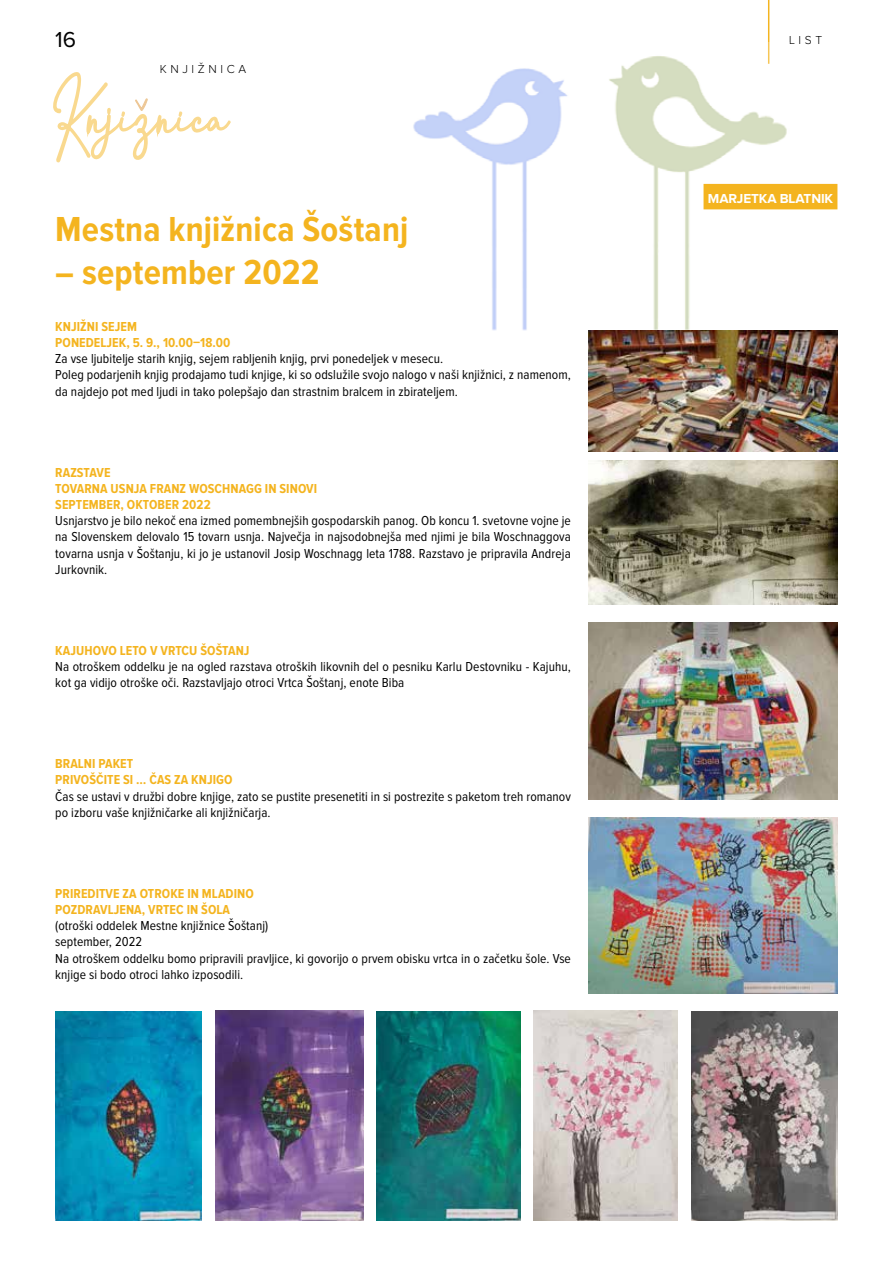
<style>
.page{position:relative;width:893px;height:1263px;background:#fff}
.page>*{position:absolute;margin:0;border:0;box-sizing:border-box;transform-origin:0 0}
.t1{font:700 36px "Proxima Nova Cond";letter-spacing:.005em;color:#f4b41f}
.t2{font:22.5px "Proxima Nova";color:#000}
.t3{font:13.5px/16.2px "Proxima Nova Cond";letter-spacing:.005em;color:#000}
.t4{font:700 13.5px/16.2px "Proxima Nova Cond";letter-spacing:.005em;color:#f4b41f}
.t5{font:700 13.5px "Proxima Nova";letter-spacing:-.01em;color:#fff}
.t6{font:300 12px "Proxima Nova";letter-spacing:.3em;color:#000}
</style>
<div class="page">
<hr style="left:768px;top:0;width:1px;height:64px;background:#f4b41f">
<img style="left:413px;top:42px;width:376px;height:295px">
<svg style="left:53px;top:72px;width:178px;height:90px"></svg>
<div style="left:703px;top:184px;width:134px;height:25px;background:#f4b41f"></div>
<img style="left:589px;top:460px;width:249px;height:145px">
<img style="left:589px;top:330px;width:249px;height:121px">
<img style="left:589px;top:622px;width:249px;height:178px">
<img style="left:589px;top:817px;width:249px;height:177px">
<img style="left:55px;top:1011px;width:147px;height:209px">
<img style="left:215px;top:1011px;width:148px;height:209px">
<img style="left:377px;top:1011px;width:143px;height:209px">
<img style="left:533px;top:1011px;width:144px;height:209px">
<img style="left:692px;top:1011px;width:146px;height:209px">
<h2 class="t2" style="left:55px;top:29px;width:22px">16</h2>
<p class="t6" style="left:789px;top:35px;width:35px">LIST</p>
<p class="t6" style="left:160px;top:63px;width:88px">KNJIŽNICA</p>
<h1 class="t1" style="left:55px;top:209px;width:355px">MESTNA KNJIŽNICA ŠOŠTANJ</h1>
<h1 class="t1" style="left:55px;top:252px;width:266px">– SEPTEMBER 2022</h1>
<p class="t4" style="left:55px;top:319px;width:55px">KNJIŽNI SEJEM<br>PONEDELJEK</p>
<p class="t4" style="left:126px;top:335px;width:106px">, 5. 9., 10.00–18.00</p>
<p class="t3" style="left:55px;top:351px;width:517px">Za vse ljubitelje starih knjig, sejem rabljenih knjig, prvi ponedeljek v mesecu.<br>Poleg podarjenih knjig prodajamo tudi knjige, ki so odslužile svojo nalogo v naši knjižnici, z namenom, da najdejo pot med ljudi in tako polepšajo dan strastnim bralcem in zbirateljem.</p>
<p class="t4" style="left:55px;top:464px;width:16px">RAZSTAVE<br>TOVARNA</p>
<p class="t4" style="left:111px;top:481px;width:9px">USNJA</p>
<p class="t4" style="left:150px;top:481px;width:15px">FRANZ</p>
<p class="t4" style="left:189px;top:481px;width:42px">WOSCHNAGG</p>
<p class="t4" style="left:265px;top:481px;width:22px">IN SINOVI</p>
<p class="t4" style="left:55px;top:497px;width:9px">SEPTEMBER</p>
<p class="t4" style="left:121px;top:497px;width:15px">, OKTOBER</p>
<p class="t4" style="left:182px;top:497px;width:30px">2022</p>
<p class="t3" style="left:55px;top:513px;width:517px;text-align:justify">Usnjarstvo je bilo nekoč ena izmed pomembnejših gospodarskih panog. Ob koncu 1. svetovne vojne je na Slovenskem delovalo 15 tovarn usnja. Največja in najsodobnejša med njimi je bila Woschnaggova tovarna usnja v Šoštanju, ki jo je ustanovil Josip Woschnagg leta 1788. Razstavo je pripravila Andreja Jurkovnik.</p>
<p class="t4" style="left:55px;top:643px;width:17px">KAJUHOVO</p>
<p class="t4" style="left:120px;top:643px;width:8px">LETO</p>
<p class="t4" style="left:150px;top:643px;width:66px">V VRTCU ŠOŠTANJ</p>
<p class="t3" style="left:55px;top:659px;width:517px">Na otroškem oddelku je na ogled razstava otroških likovnih del o pesniku Karlu Destovniku - Kajuhu, kot ga vidijo otroške oči. Razstavljajo otroci Vrtca Šoštanj, enote Biba</p>
<p class="t4" style="left:55px;top:756px;width:15px">BRALNI</p>
<p class="t4" style="left:99px;top:756px;width:8px">PAKET</p>
<p class="t4" style="left:55px;top:772px;width:15px">PRIVOŠ</p>
<p class="t4" style="left:96px;top:772px;width:103px">ČITE SI … ČASZAKNJIGO</p>
<p class="t3" style="left:55px;top:788px;width:517px">Čas se ustavi v družbi dobre knjige, zato se pustite presenetiti in si postrezite s paketom treh romanov po izboru vaše knjižničarke ali knjižničarja.</p>
<p class="t4" style="left:55px;top:886px;width:15px">PRIREDITVE</p>
<p class="t4" style="left:123px;top:886px;width:26px">ZA OTROKE</p>
<p class="t4" style="left:187px;top:886px;width:23px">IN MLADINO</p>
<p class="t4" style="left:55px;top:902px;width:16px">POZDRAVLJENA</p>
<p class="t4" style="left:142px;top:902px;width:15px">, VRTE</p>
<p class="t4" style="left:176px;top:902px;width:34px">C IN ŠOLA</p>
<p class="t3" style="left:55px;top:918px;width:517px">(otroški oddelek Mestne knjižnice Šoštanj)<br>september, 2022<br>Na otroškem oddelku bomo pripravili pravljice, ki govorijo o prvem obisku vrtca in o začetku šole. Vse knjige si bodo otroci lahko izposodili.</p>
<p class="t5" style="left:708px;top:192px;width:127px">MARJETKA BLATNIK</p>
</div>
